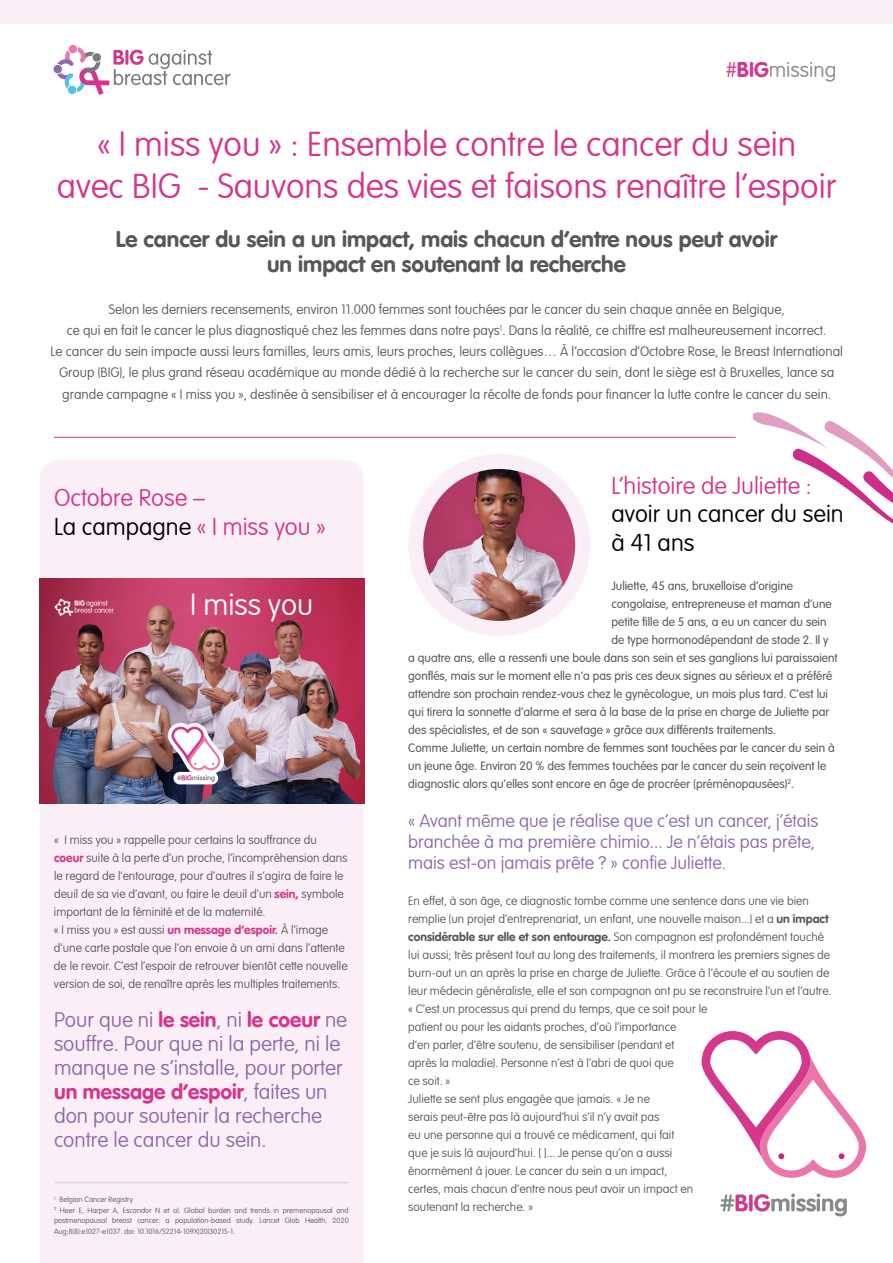
<style>
.page{position:relative;width:893px;height:1263px;background:#fff}
.page>*{position:absolute;margin:0;border:0;box-sizing:border-box;transform-origin:0 0}
.t1{font:100 34.5px/41.4px "VAG Rounded Std";color:#d4368c;text-align:center}
.t2{font:100 30px "VAG Rounded Std";color:#fff}
.t3{font:100 24px/28.5px "VAG Rounded Std";color:#d4368c}
.t4{font:100 24px/28.5px "VAG Rounded Std";color:#000}
.t5{font:700 22.5px/25.5px "VAG Rounded Std";color:#575756;text-align:center}
.t6{font:100 21px/24px "VAG Rounded Std";color:#8e68aa}
.t7{font:100 21px "VAG Rounded Std";color:#878787}
.t8{font:100 18px/21px "VAG Rounded Std";color:#8e68aa}
.t9{font:100 13.5px/21px "VAG Rounded Std";color:#575756;text-align:center}
.t10{font:100 12px/18px "VAG Rounded Std";color:#575756}
.t11{font:300 12px "VAG Rounded Std";color:#575756}
.t12{font:100 7.5px/10.5px "VAG Rounded Std";color:#575756}
.s1{color:#d4368c}
.s2{font-weight:700;color:#d4368c}
.s3{color:#000}
.s4{font-weight:700}
</style>
<div class="page">
<div style="left:40px;top:460px;width:323px;height:803px;background:#fbeff7"></div>
<img style="left:40px;top:578px;width:324px;height:226px">
<svg style="left:168px;top:723px;width:56px;height:61px"></svg>
<svg style="left:54px;top:45px;width:177px;height:50px"></svg>
<img style="left:416px;top:461px;width:167px;height:167px;border-radius:83px">
<div style="left:408px;top:454px;width:182px;height:182px;border:15px solid #fbeff7;border-radius:50%"></div>
<hr style="left:54px;top:437px;width:682px;height:1px;background:#d4368c">
<div style="left:0;top:0;width:893px;height:23px;background:#fbeff7"></div>
<svg style="left:701px;top:1031px;width:166px;height:186px"></svg>
<svg style="left:752px;top:412px;width:141px;height:112px"></svg>
<hr style="left:54px;top:1182px;width:294px;height:1px;background:#dadada">
<img style="left:53px;top:594px;width:63px;height:24px">
<h3 class="t7" style="left:726px;top:57px;width:112px"><span class="s1">#</span><span class="s2">BIG</span>missing</h3>
<h1 class="t1" style="left:57px;top:125px;width:781px">« I miss you » : Ensemble contre le cancer du sein<br>avec BIG - Sauvons des vies et faisons renaître l’espoir</h1>
<h3 class="t5" style="left:116px;top:227px;width:663px">Le cancer du sein a un impact, mais chacun d’entre nous peut avoir un impact en soutenant la recherche</h3>
<p class="t9" style="left:51px;top:300px;width:794px">Selon les derniers recensements, environ 11.000 femmes sont touchées par le cancer du sein chaque année en Belgique,<br>ce qui en fait le cancer le plus diagnostiqué chez les femmes dans notre pays<sup>1</sup>. Dans la réalité, ce chiffre est malheureusement incorrect.<br>Le cancer du sein impacte aussi leurs familles, leurs amis, leurs proches, leurs collègues… À l’occasion d’Octobre Rose, le Breast International Group (BIG), le plus grand réseau académique au monde dédié à la recherche sur le cancer du sein, dont le siège est à Bruxelles, lance sa grande campagne « I miss you », destinée à sensibiliser et à encourager la récolte de fonds pour financer la lutte contre le cancer du sein.</p>
<h3 class="t3" style="left:54px;top:485px;width:273px">Octobre Rose –<br><span class="s3">La campagne</span> « I miss you »</h3>
<h2 class="t2" style="left:190px;top:588px;width:125px">I miss you</h2>
<p class="t10" style="left:54px;top:831px;width:295px">« I miss you » rappelle pour certains la souffrance du <span class="s2">coeur</span> suite à la perte d’un proche, l’incompréhension dans le regard de l’entourage, pour d’autres il s’agira de faire le deuil de sa vie d’avant, ou faire le deuil d’un <span class="s2">sein,</span> symbole important de la féminité et de la maternité.<br>« I miss you » est aussi <span class="s2">un message d’espoir.</span> À l’image d’une carte postale que l’on envoie à un ami dans l’attente de le revoir. C’est l’espoir de retrouver bientôt cette nouvelle version de soi, de renaître après les multiples traitements.</p>
<h3 class="t6" style="left:54px;top:1008px;width:295px">Pour que ni <span class="s2">le sein</span>, ni <span class="s2">le coeur</span> ne souffre. Pour que ni la perte, ni le manque ne s’installe, pour porter <span class="s2">un message d’espoir</span>, faites un don pour soutenir la recherche contre le cancer du sein.</h3>
<p class="t12" style="left:54px;top:1194px;width:296px"><sup>1</sup> Belgian Cancer Registry<br><sup>2</sup> Heer E, Harper A, Escandor N et al. Global burden and trends in premenopausal and postmenopausal breast cancer: a population-based study. Lancet Glob Health. 2020<br>Aug;8(8):e1027-e1037. doi: 10.1016/S2214-109X(20)30215-1.</p>
<h3 class="t3" style="left:611px;top:472px;width:202px">L’histoire de Juliette :</h3>
<h3 class="t4" style="left:611px;top:500px;width:234px">avoir un cancer du sein à 41 ans</h3>
<p class="t11" style="left:611px;top:579px;width:183px">Juliette, 45 ans, bruxelloise d’origine</p>
<p class="t11" style="left:611px;top:597px;width:222px">congolaise, entrepreneuse et maman d’une</p>
<p class="t11" style="left:611px;top:615px;width:217px">petite fille de 5 ans, a eu un cancer du sein</p>
<p class="t11" style="left:611px;top:633px;width:219px">de type hormonodépendant de stade 2. Il y</p>
<p class="t11" style="left:408px;top:651px;width:431px">a quatre ans, elle a ressenti une boule dans son sein et ses ganglions lui paraissaient</p>
<p class="t11" style="left:408px;top:669px;width:426px">gonflés, mais sur le moment elle n’a pas pris ces deux signes au sérieux et a préféré</p>
<p class="t11" style="left:408px;top:687px;width:421px">attendre son prochain rendez-vous chez le gynécologue, un mois plus tard. C’est lui</p>
<p class="t11" style="left:408px;top:705px;width:423px">qui tirera la sonnette d’alarme et sera à la base de la prise en charge de Juliette par</p>
<p class="t11" style="left:408px;top:723px;width:370px">des spécialistes, et de son « sauvetage » grâce aux différents traitements.</p>
<p class="t11" style="left:408px;top:741px;width:428px">Comme Juliette, un certain nombre de femmes sont touchées par le cancer du sein à</p>
<p class="t11" style="left:408px;top:759px;width:420px">un jeune âge. Environ 20 % des femmes touchées par le cancer du sein reçoivent le</p>
<p class="t11" style="left:408px;top:777px;width:387px">diagnostic alors qu’elles sont encore en âge de procréer (préménopausées)<sup>2</sup>.</p>
<h3 class="t8" style="left:408px;top:811px;width:412px">« Avant même que je réalise que c’est un cancer, j’étais branchée à ma première chimio... Je n’étais pas prête, mais est-on jamais prête ? » confie Juliette.</h3>
<p class="t10" style="left:408px;top:892px;width:425px">En effet, à son âge, ce diagnostic tombe comme une sentence dans une vie bien remplie (un projet d’entreprenariat, un enfant, une nouvelle maison...) et a <span class="s4">un impact considérable sur elle et son entourage.</span> Son compagnon est profondément touché lui aussi; très présent tout au long des traitements, il montrera les premiers signes de burn-out un an après la prise en charge de Juliette. Grâce à l’écoute et au soutien de leur médecin généraliste, elle et son compagnon ont pu se reconstruire l’un et l’autre. « C’est un processus qui prend du temps, que ce soit pour le<br>patient ou pour les aidants proches, d’où l’importance<br>d’en parler, d’être soutenu, de sensibiliser (pendant et<br>après la maladie). Personne n’est à l’abri de quoi que<br>ce soit. »<br>Juliette se sent plus engagée que jamais. « Je ne<br>serais peut-être pas là aujourd’hui s’il n’y avait pas<br>eu une personne qui a trouvé ce médicament, qui fait<br>que je suis là aujourd’hui. [ ]... Je pense qu’on a aussi<br>énormément à jouer. Le cancer du sein a un impact,<br>certes, mais chacun d’entre nous peut avoir un impact en<br>soutenant la recherche. »</p>
</div>
